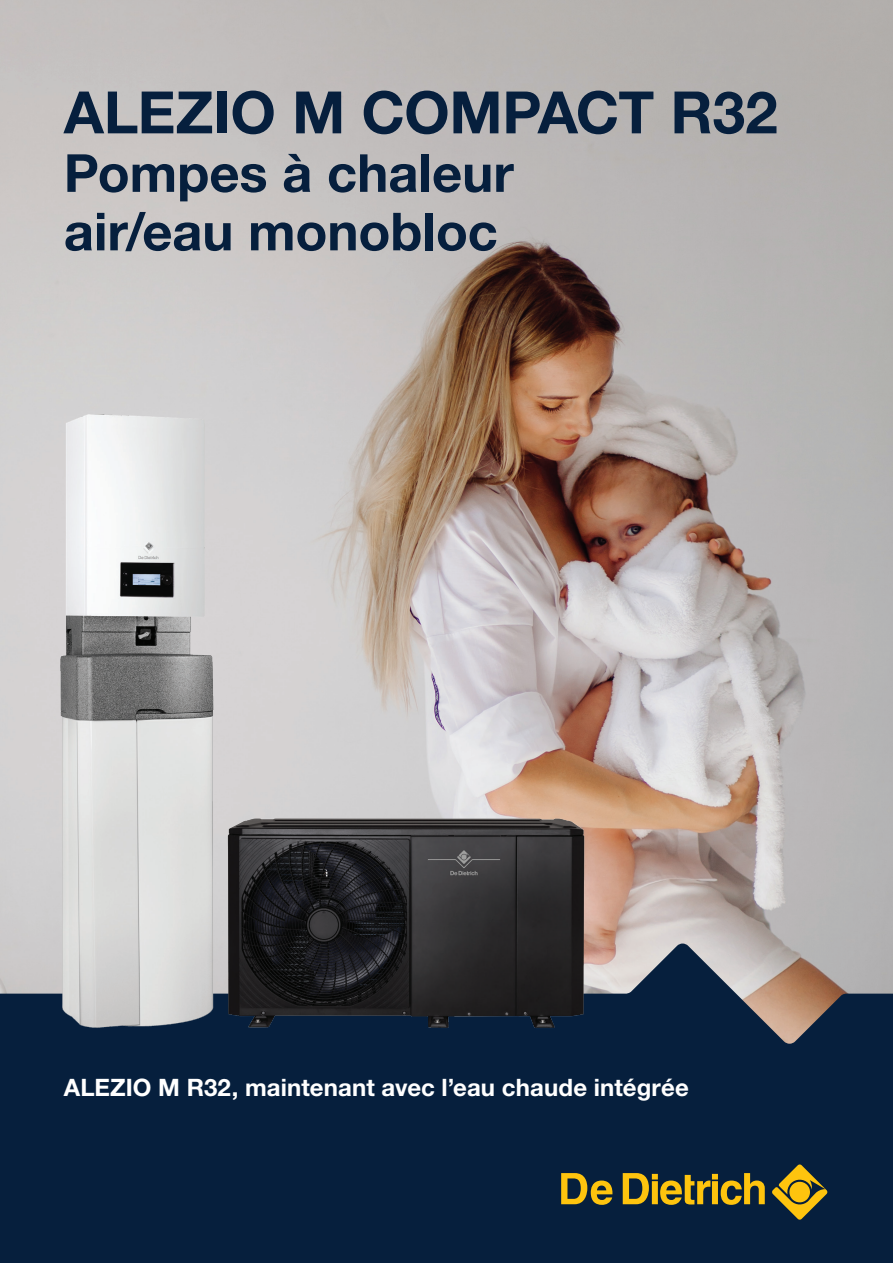
<style>
.page{position:relative;width:893px;height:1263px;background:#fff}
.page>*{position:absolute;margin:0;border:0;box-sizing:border-box;transform-origin:0 0}
.t1{font:700 58.5px "Helvetica Neue LT Std";letter-spacing:-.005em;color:#061f3d}
.t2{font:700 52.5px/58.5px "Helvetica Neue LT Std";color:#061f3d}
.t3{font:700 24px "Helvetica Neue LT Std";letter-spacing:.005em;color:#fff}
</style>
<div class="page">
<img style="left:0;top:0;width:893px;height:943px">
<div style="left:0;top:943px;width:893px;height:320px;background:#061f3d"></div>
<svg style="left:772px;top:1164px;width:56px;height:56px"></svg>
<svg style="left:561px;top:1173px;width:51px;height:32px"></svg>
<svg style="left:623px;top:1173px;width:142px;height:32px"></svg>
<img style="left:36px;top:402px;width:595px;height:633px">
<h1 class="t1" style="left:64px;top:76px;width:715px">ALEZIO M COMPACT R32</h1>
<h2 class="t2" style="left:64px;top:143px;width:452px">Pompes à chaleur air/eau monobloc</h2>
<p class="t3" style="left:64px;top:1072px;width:626px">ALEZIO M R32, maintenant avec l’eau chaude intégrée</p>
</div>
